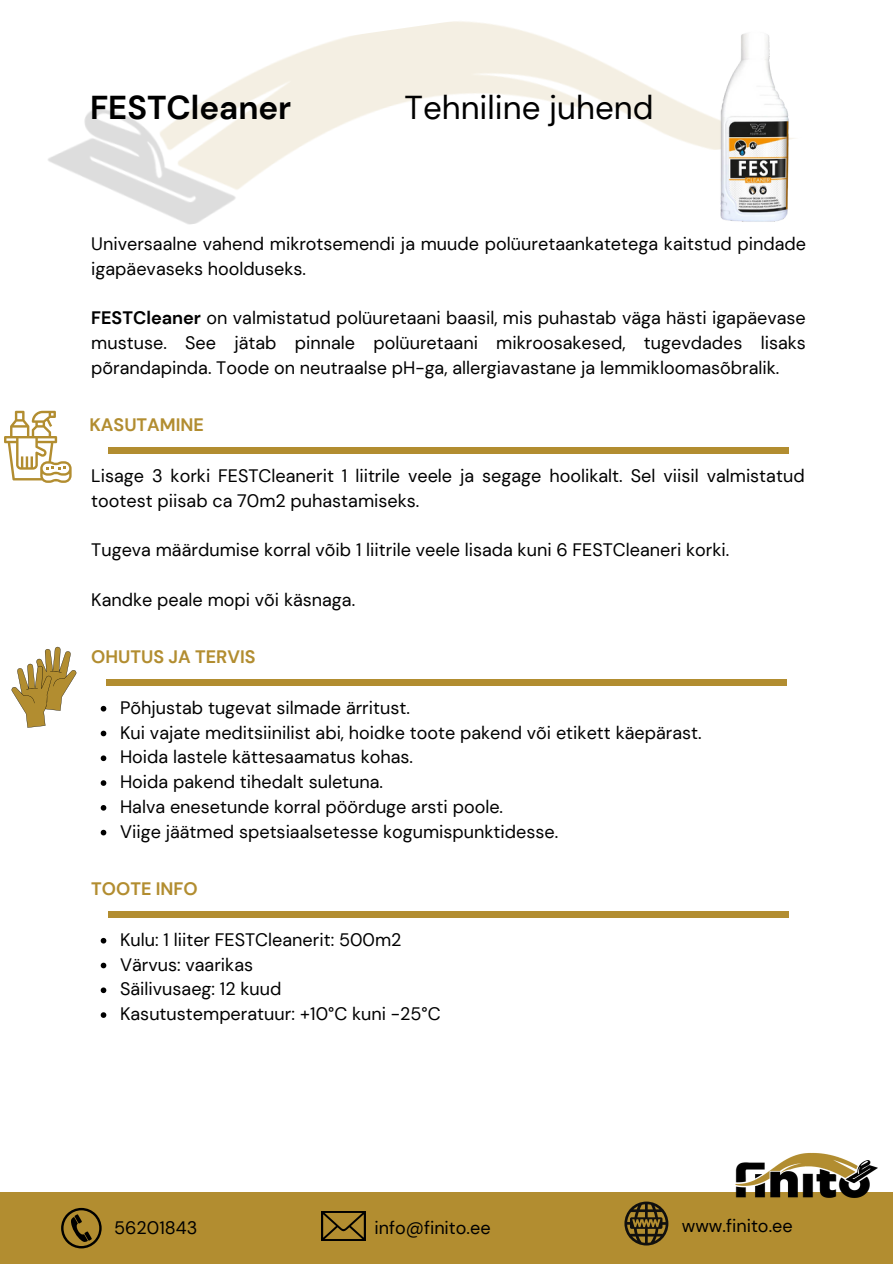
<style>
.page{position:relative;width:894px;height:1264px;background:#fff}
.page>*{position:absolute;margin:0;border:0;box-sizing:border-box;transform-origin:0 0}
.t1{font:33px "DM Sans";color:#000}
.t2{font:700 33px "DM Sans";color:#000}
.t3{font:18px/24.8px "DM Sans";color:#000}
.t4{font:700 18px "DM Sans";color:#b28d30}
.s1{font-weight:700}
</style>
<div class="page">
<img style="left:48px;top:21px;width:598px;height:204px">
<div style="left:0;top:1192px;width:892px;height:71px;background:#b28d30"></div>
<img style="left:735px;top:1152px;width:158px;height:67px">
<svg style="left:61px;top:1207px;width:41px;height:41px"></svg>
<img style="left:321px;top:1211px;width:44px;height:29px">
<div style="left:108px;top:447px;width:680px;height:7px;background:#b28d30"></div>
<svg style="left:624px;top:1201px;width:44px;height:44px"></svg>
<div style="left:106px;top:679px;width:680px;height:6px;background:#b28d30"></div>
<svg style="left:11px;top:646px;width:66px;height:81px"></svg>
<img style="left:646px;top:33px;width:149px;height:189px">
<svg style="left:4px;top:411px;width:68px;height:72px"></svg>
<svg style="left:101px;top:706px;width:5px;height:5px"></svg>
<svg style="left:101px;top:730px;width:5px;height:6px"></svg>
<svg style="left:101px;top:755px;width:5px;height:6px"></svg>
<svg style="left:101px;top:780px;width:5px;height:5px"></svg>
<svg style="left:101px;top:805px;width:5px;height:5px"></svg>
<svg style="left:101px;top:829px;width:5px;height:6px"></svg>
<div style="left:108px;top:911px;width:680px;height:6px;background:#b28d30"></div>
<svg style="left:101px;top:937px;width:5px;height:6px"></svg>
<svg style="left:101px;top:962px;width:5px;height:6px"></svg>
<svg style="left:101px;top:987px;width:5px;height:6px"></svg>
<svg style="left:101px;top:1012px;width:5px;height:5px"></svg>
<h1 class="t2" style="left:90px;top:86px;width:203px">FESTCleaner</h1>
<h1 class="t1" style="left:404px;top:86px;width:250px">Tehniline juhend</h1>
<p class="t3" style="left:91px;top:231px;width:716px">Universaalne vahend mikrotsemendi ja muude polüuretaankatetega kaitstud pindade igapäevaseks hoolduseks.</p>
<p class="t3" style="left:91px;top:306px;width:716px;text-align:justify"><span class="s1">FESTCleaner</span> on valmistatud polüuretaani baasil, mis puhastab väga hästi igapäevase mustuse. See jätab pinnale polüuretaani mikroosakesed, tugevdades lisaks põrandapinda. Toode on neutraalse pH-ga, allergiavastane ja lemmikloomasõbralik.</p>
<p class="t4" style="left:89px;top:413px;width:116px">KASUTAMINE</p>
<p class="t3" style="left:91px;top:463px;width:714px">Lisage 3 korki FESTCleanerit 1 liitrile veele ja segage hoolikalt. Sel viisil valmistatud tootest piisab ca 70m2 puhastamiseks.</p>
<p class="t3" style="left:91px;top:537px;width:639px">Tugeva määrdumise korral võib 1 liitrile veele lisada kuni 6 FESTCleaneri korki.</p>
<p class="t3" style="left:91px;top:587px;width:265px">Kandke peale mopi või käsnaga.</p>
<p class="t4" style="left:91px;top:645px;width:166px">OHUTUS JA TERVIS</p>
<p class="t3" style="left:120px;top:695px;width:583px">Põhjustab tugevat silmade ärritust.<br>Kui vajate meditsiinilist abi, hoidke toote pakend või etikett käepärast.<br>Hoida lastele kättesaamatus kohas.<br>Hoida pakend tihedalt suletuna.<br>Halva enesetunde korral pöörduge arsti poole.<br>Viige jäätmed spetsiaalsetesse kogumispunktidesse.</p>
<p class="t4" style="left:91px;top:877px;width:108px">TOOTE INFO</p>
<p class="t3" style="left:120px;top:927px;width:322px">Kulu: 1 liiter FESTCleanerit: 500m2<br>Värvus: vaarikas<br>Säilivusaeg: 12 kuud<br>Kasutustemperatuur: +10°C kuni -25°C</p>
<p class="t3" style="left:114px;top:1215px;width:85px">56201843</p>
<p class="t3" style="left:374px;top:1215px;width:118px">info@finito.ee</p>
<p class="t3" style="left:681px;top:1213px;width:112px">www.finito.ee</p>
</div>
